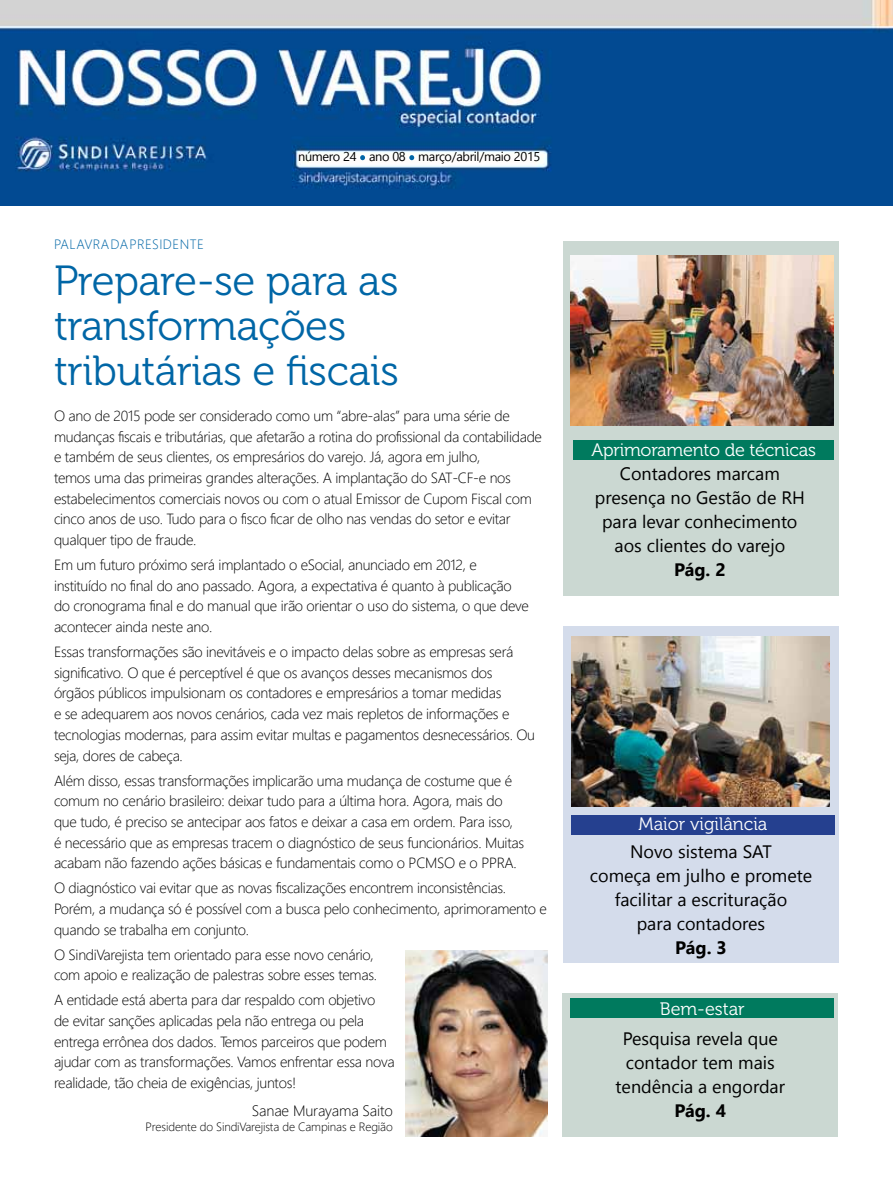
<style>
.page{position:relative;width:893px;height:1191px;background:#fff}
.page>*{position:absolute;margin:0;border:0;box-sizing:border-box;transform-origin:0 0}
.t1{font:42px/45px "Museo 300";letter-spacing:-.01em;color:#0066a6}
.t2{font:18px/24px "Segoe UI";color:#000;text-align:center}
.t3{font:18px "Museo 300";letter-spacing:-.01em;color:#fff}
.t4{font:700 18px "Segoe UI";letter-spacing:-.015em;color:#000}
.t5{font:300 15px "Segoe UI";letter-spacing:-.01em;color:#000}
.t6{font:300 14.7px/20.7px "Segoe UI";letter-spacing:-.02em;color:#000}
.t7{font:300 13.5px "Segoe UI";letter-spacing:.035em;color:#0066a6}
.t8{font:12.75px "Segoe UI";letter-spacing:-.025em;color:#000}
.t9{font:300 12px "Segoe UI";letter-spacing:-.01em;color:#000}
</style>
<div class="page">
<div style="left:562px;top:993px;width:276px;height:144px;background:#cbd8d2"></div>
<div style="left:571px;top:998px;width:263px;height:19px;background:#007a5e"></div>
<div style="left:563px;top:626px;width:276px;height:337px;background:#d4dceb"></div>
<div style="left:563px;top:241px;width:276px;height:355px;background:#cbd8d2"></div>
<div style="left:573px;top:440px;width:260px;height:20px;background:#007a5e"></div>
<img style="left:406px;top:950px;width:141px;height:187px">
<img style="left:571px;top:636px;width:258px;height:170px">
<div style="left:571px;top:815px;width:263px;height:19px;background:#25408f"></div>
<img style="left:571px;top:255px;width:262px;height:171px">
<img style="left:0;top:0;width:893px;height:205px">
<svg style="left:360px;top:155px;width:5px;height:5px"></svg>
<svg style="left:409px;top:155px;width:5px;height:5px"></svg>
<p class="t7" style="left:54px;top:233px;width:32px">Palavra</p>
<p class="t7" style="left:111px;top:233px;width:87px">da Presidente</p>
<p class="t8" style="left:298px;top:146px;width:244px">número 24 ano 08 março/abril/maio 2015</p>
<h1 class="t1" style="left:54px;top:259px;width:346px">Prepare-se para as transformações tributárias e fiscais</h1>
<p class="t6" style="left:54px;top:404px;width:489px">O ano de 2015 pode ser considerado como um “abre-alas” para uma série de mudanças fiscais e tributárias, que afetarão a rotina do profissional da contabilidade e também de seus clientes, os empresários do varejo. Já, agora em julho,<br>temos uma das primeiras grandes alterações. A implantação do SAT-CF-e nos estabelecimentos comerciais novos ou com o atual Emissor de Cupom Fiscal com cinco anos de uso. Tudo para o fisco ficar de olho nas vendas do setor e evitar qualquer tipo de fraude.</p>
<p class="t6" style="left:54px;top:554px;width:476px">Em um futuro próximo será implantado o eSocial, anunciado em 2012, e instituído no final do ano passado. Agora, a expectativa é quanto à publicação do cronograma final e do manual que irão orientar o uso do sistema, o que deve acontecer ainda neste ano.</p>
<p class="t6" style="left:54px;top:641px;width:483px">Essas transformações são inevitáveis e o impacto delas sobre as empresas será significativo. O que é perceptível é que os avanços desses mecanismos dos órgãos públicos impulsionam os contadores e empresários a tomar medidas<br>e se adequarem aos novos cenários, cada vez mais repletos de informações e tecnologias modernas, para assim evitar multas e pagamentos desnecessários. Ou seja, dores de cabeça.</p>
<p class="t6" style="left:54px;top:769px;width:472px">Além disso, essas transformações implicarão uma mudança de costume que é comum no cenário brasileiro: deixar tudo para a última hora. Agora, mais do que tudo, é preciso se antecipar aos fatos e deixar a casa em ordem. Para isso, é necessário que as empresas tracem o diagnóstico de seus funcionários. Muitas acabam não fazendo ações básicas e fundamentais como o PCMSO e o PPRA.</p>
<p class="t6" style="left:54px;top:877px;width:495px">O diagnóstico vai evitar que as novas fiscalizações encontrem inconsistências.<br>Porém, a mudança só é possível com a busca pelo conhecimento, aprimoramento e quando se trabalha em conjunto.</p>
<p class="t6" style="left:54px;top:943px;width:325px">O SindiVarejista tem orientado para esse novo cenário, com apoio e realização de palestras sobre esses temas.</p>
<p class="t6" style="left:54px;top:989px;width:342px">A entidade está aberta para dar respaldo com objetivo<br>de evitar sanções aplicadas pela não entrega ou pela entrega errônea dos dados. Temos parceiros que podem ajudar com as transformações. Vamos enfrentar essa nova realidade, tão cheia de exigências, juntos!</p>
<p class="t5" style="left:252px;top:1098px;width:142px">Sanae Murayama Saito</p>
<p class="t9" style="left:146px;top:1117px;width:249px">Presidente do SindiVarejista de Campinas e Região</p>
<p class="t3" style="left:591px;top:440px;width:226px">Aprimoramento de técnicas</p>
<p class="t2" style="left:595px;top:461px;width:211px">Contadores marcam presença no Gestão de RH para levar conhecimento aos clientes do varejo</p>
<p class="t4" style="left:674px;top:555px;width:53px">Pág. 2</p>
<p class="t3" style="left:639px;top:814px;width:130px">Maior vigilância</p>
<p class="t2" style="left:590px;top:839px;width:224px">Novo sistema SAT<br>começa em julho e promete facilitar a escrituração<br>para contadores</p>
<p class="t4" style="left:675px;top:932px;width:53px">Pág. 3</p>
<p class="t3" style="left:660px;top:999px;width:87px">Bem-estar</p>
<p class="t2" style="left:616px;top:1026px;width:171px">Pesquisa revela que contador tem mais tendência a engordar</p>
<p class="t4" style="left:674px;top:1095px;width:53px">Pág. 4</p>
</div>
